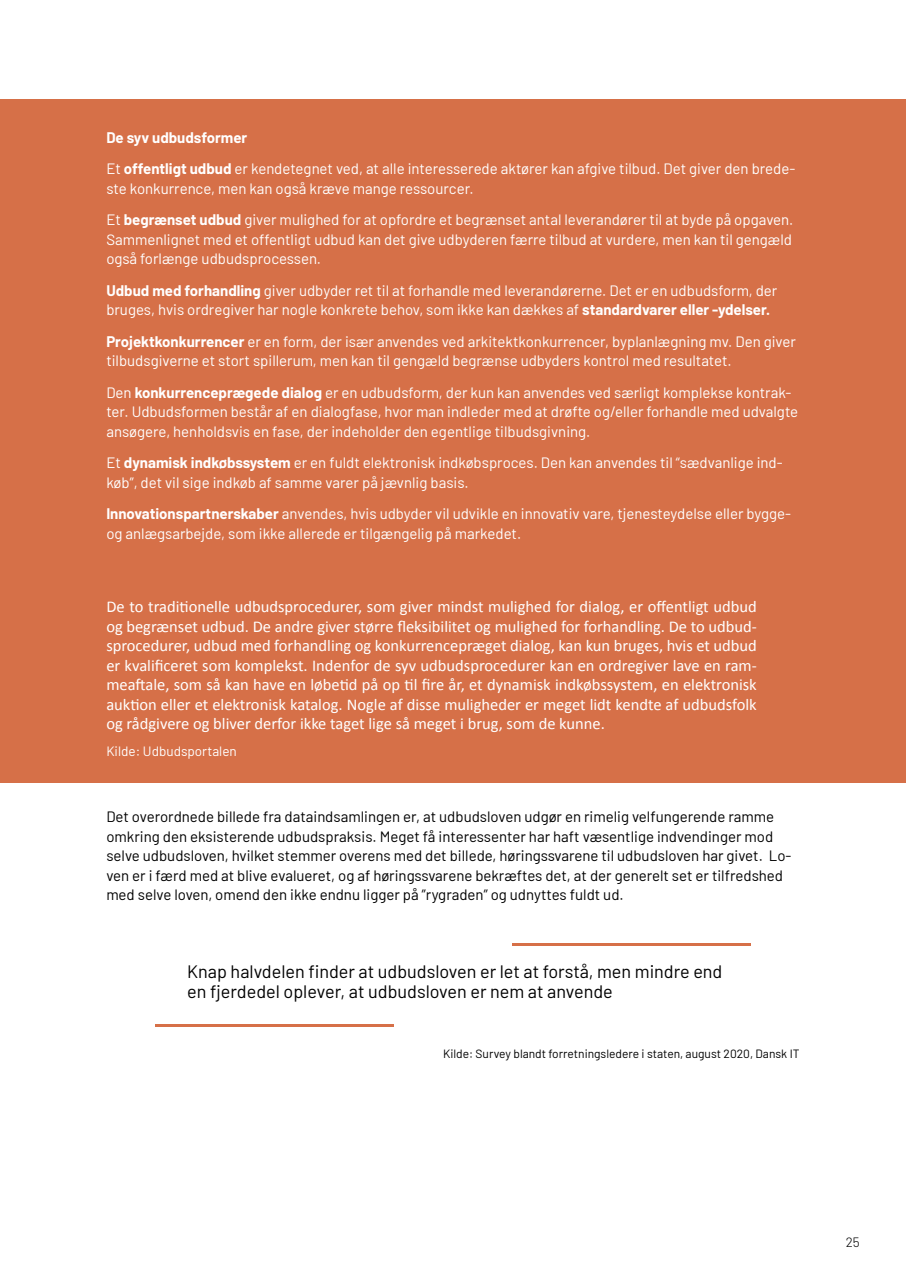
<style>
.page{position:relative;width:906px;height:1276px;background:#fff}
.page>*{position:absolute;margin:0;border:0;box-sizing:border-box;transform-origin:0 0}
.t1{font:18px/19.5px "Barlow";color:#000}
.t2{font:16.5px/19.5px "Calibri";color:#fff;text-align:justify}
.t3{font:15px/19.5px "Barlow";color:#fff}
.t4{font:15px/19.5px "Barlow";color:#000}
.t5{font:13.5px "Barlow";color:#fff}
.t6{font:300 13.5px "Barlow";color:#000}
.t7{font:12px "Barlow";color:#000}
.s1{font-weight:700}
</style>
<div class="page">
<div style="left:0;top:99px;width:906px;height:683px;background:#d67048"></div>
<hr style="left:155px;top:1024px;width:238px;height:2px;background:#d67048">
<hr style="left:513px;top:943px;width:238px;height:2px;background:#d67048">
<p class="t3" style="left:106px;top:120px;width:690px;line-height:31.5px"><span class="s1">De syv udbudsformer<br></span>Et <span class="s1">offentligt udbud</span> er kendetegnet ved, at alle interesserede aktører kan afgive tilbud. Det giver den brede-</p>
<p class="t3" style="left:106px;top:171px;width:686px;line-height:31.5px">ste konkurrence, men kan også kræve mange ressourcer.<br>Et <span class="s1">begrænset udbud</span> giver mulighed for at opfordre et begrænset antal leverandører til at byde på opgaven.</p>
<p class="t3" style="left:106px;top:228px;width:687px">Sammenlignet med et offentligt udbud kan det give udbyderen færre tilbud at vurdere, men kan til gengæld også forlænge udbudsprocessen.</p>
<p class="t3" style="left:106px;top:279px;width:672px"><span class="s1">Udbud med forhandling</span> giver udbyder ret til at forhandle med leverandørerne. Det er en udbudsform, der bruges, hvis ordregiver har nogle konkrete behov, som ikke kan dækkes af <span class="s1">standardvarer eller -ydelser.</span></p>
<p class="t3" style="left:106px;top:330px;width:691px"><span class="s1">Projektkonkurrencer</span> er en form, der især anvendes ved arkitektkonkurrencer, byplanlægning mv. Den giver tilbudsgiverne et stort spillerum, men kan til gengæld begrænse udbyders kontrol med resultatet.</p>
<p class="t3" style="left:106px;top:381px;width:693px">Den <span class="s1">konkurrenceprægede dialog</span> er en udbudsform, der kun kan anvendes ved særligt komplekse kontrak&shy;ter. Udbudsformen består af en dialogfase, hvor man indleder med at drøfte og/eller forhandle med udvalgte ansøgere, henholdsvis en fase, der indeholder den egentlige tilbudsgivning.</p>
<p class="t3" style="left:106px;top:452px;width:678px">Et <span class="s1">dynamisk indkøbssystem</span> er en fuldt elektronisk indkøbsproces. Den kan anvendes til “sædvanlige ind&shy;køb”, det vil sige indkøb af samme varer på jævnlig basis.</p>
<p class="t3" style="left:106px;top:503px;width:686px"><span class="s1">Innovationspartnerskaber</span> anvendes, hvis udbyder vil udvikle en innovativ vare, tjenesteydelse eller bygge&shy;og anlægsarbejde, som ikke allerede er tilgængelig på markedet.</p>
<p class="t2" style="left:106px;top:597px;width:652px">De to traditionelle udbudsprocedurer, som giver mindst mulighed for dialog, er offentligt udbud og begrænset udbud. De andre giver større fleksibilitet og mulighed for forhandling. De to udbud&shy;sprocedurer, udbud med forhandling og konkurrencepræget dialog, kan kun bruges, hvis et udbud er kvalificeret som komplekst. Indenfor de syv udbudsprocedurer kan en ordregiver lave en ram&shy;meaftale, som så kan have en løbetid på op til fire år, et dynamisk indkøbssystem, en elektronisk auktion eller et elektronisk katalog. Nogle af disse muligheder er meget lidt kendte af udbudsfolk og rådgivere og bliver derfor ikke taget lige så meget i brug, som de kunne.</p>
<p class="t5" style="left:106px;top:741px;width:132px">Kilde: Udbudsportalen</p>
<p class="t4" style="left:106px;top:806px;width:686px">Det overordnede billede fra dataindsamlingen er, at udbudsloven udgør en rimelig velfungerende ramme omkring den eksisterende udbudspraksis. Meget få interessenter har haft væsentlige indvendinger mod selve udbudsloven, hvilket stemmer overens med det billede, høringssvarene til udbudsloven har givet. Lo&shy;ven er i færd med at blive evalueret, og af høringssvarene bekræftes det, at der generelt set er tilfredshed med selve loven, omend den ikke endnu ligger på ”rygraden” og udnyttes fuldt ud.</p>
<p class="t1" style="left:187px;top:960px;width:536px">Knap halvdelen finder at udbudsloven er let at forstå, men mindre end en fjerdedel oplever, at udbudsloven er nem at anvende</p>
<p class="t7" style="left:443px;top:1045px;width:358px">Kilde: Survey blandt forretningsledere i staten, august 2020, Dansk IT</p>
<p class="t6" style="left:846px;top:1232px;width:16px">25</p>
</div>
